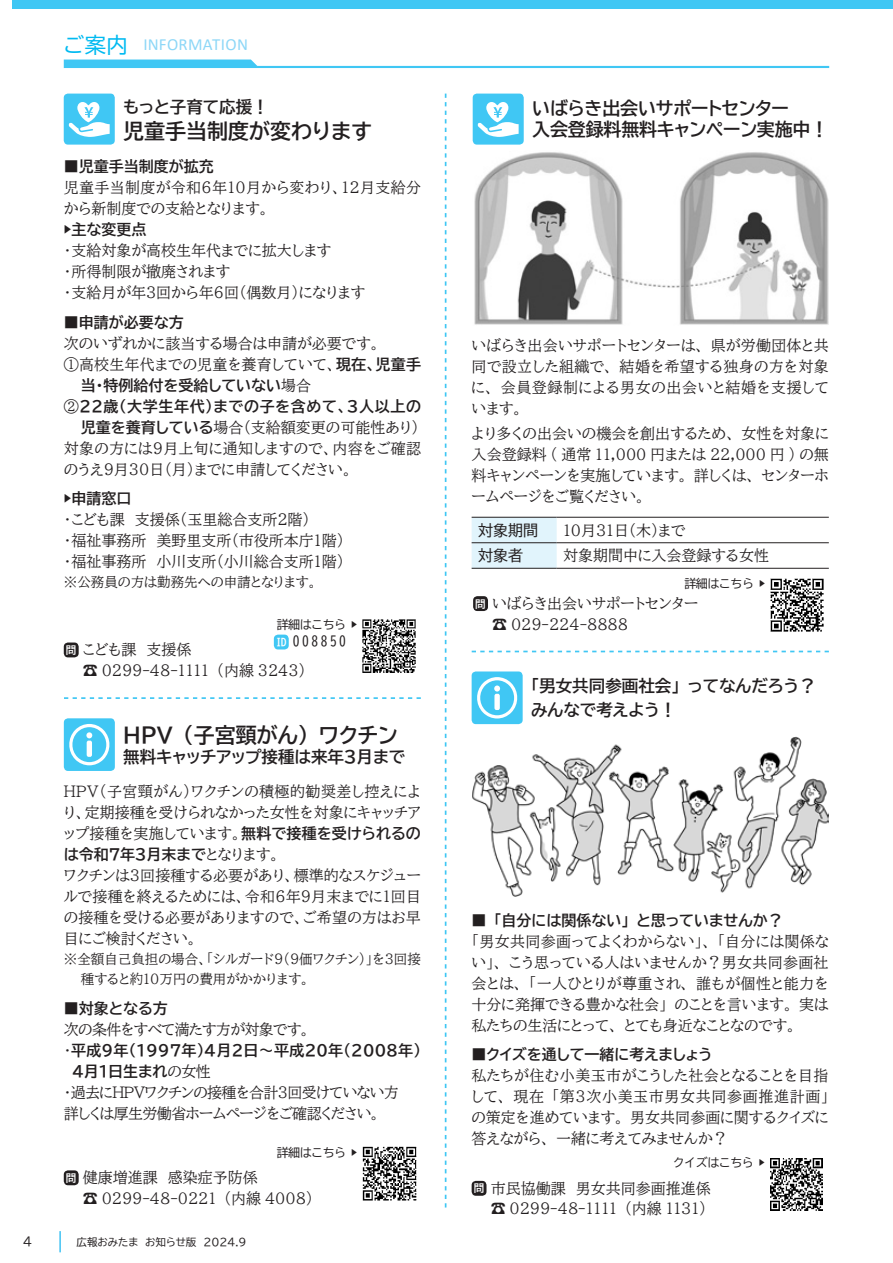
<style>
.page{position:relative;width:893px;height:1263px;background:#fff}
.page>*{position:absolute;margin:0;border:0;box-sizing:border-box;transform-origin:0 0}
.t1{font:21px "BIZ UDP Gothic Bold";color:#231f20}
.t2{font:18px/21px "BIZ UDP Gothic Bold";letter-spacing:-.01em;color:#231f20}
.t3{font:16.95px "Calibri";letter-spacing:.015em;color:#8dd7f7}
.t4{font:16.5px/24px "BIZ UDP Gothic Bold";color:#231f20}
.t5{font:15px/21px "BIZ UDP Mincho Medium";color:#231f20}
.t6{font:15px "BIZ UDP Gothic Bold";color:#231f20}
.t7{font:15px/21px "BIZ UDP Mincho Medium";letter-spacing:-.04em;color:#231f20}
.t8{font:15px/21px "BIZ UDP Mincho Medium";letter-spacing:.02em;color:#231f20}
.t9{font:15px/21px "BIZ UDP Gothic Bold";letter-spacing:.04em;color:#231f20}
.t10{font:15px/21px "BIZ UDP Gothic Bold";letter-spacing:.02em;color:#231f20}
.t11{font:15px "BIZ UDP Gothic";color:#231f20}
.t12{font:13.5px/20.2px "BIZ UDP Mincho Medium";color:#231f20}
.t13{font:13.5px "BIZ UD Gothic";letter-spacing:.185em;color:#231f20}
.t14{font:12px "BIZ UD Gothic";letter-spacing:-.04em;color:#231f20}
.t15{font:12px "BIZ UDP Gothic";color:#231f20}
.t16{font:10.5px "BIZ UDP Gothic";color:#231f20}
.t17{font:10.5px "BIZ UD Gothic Bold";color:#fff}
.s1{font-family:"BIZ UDP Gothic";font-size:21.3px;color:#00baf1}
.s2{font-family:"BIZ UDP Gothic Bold"}
.s3{font-family:"BIZ UDP Mincho Medium"}
.s4{font-family:"BIZ UD Gothic Bold";font-size:10.5px;color:#fff}
</style>
<div class="page">
<svg style="left:64px;top:60px;width:765px;height:8px"></svg>
<div style="left:13px;top:0;width:880px;height:9px;background:#40c7f4"></div>
<svg style="left:60px;top:1231px;width:1px;height:21px"></svg>
<svg style="left:445px;top:94px;width:1px;height:1114px"></svg>
<svg style="left:64px;top:697px;width:357px;height:2px"></svg>
<div style="left:64px;top:642px;width:15px;height:15px;background:#231f20;border-radius:4px"></div>
<div style="left:64px;top:1170px;width:15px;height:15px;background:#231f20;border-radius:4px"></div>
<div style="left:64px;top:718px;width:51px;height:53px;background:#40c7f4;border-radius:4px"></div>
<svg style="left:69px;top:724px;width:41px;height:41px"></svg>
<div style="left:87px;top:741px;width:5px;height:16px;background:#fff;border-radius:2px"></div>
<div style="left:274px;top:635px;width:15px;height:14px;background:#40c7f4;border-radius:4px"></div>
<img style="left:362px;top:619px;width:54px;height:54px">
<img style="left:362px;top:1146px;width:55px;height:55px">
<div style="left:473px;top:94px;width:51px;height:51px;background:#40c7f4;border-radius:4px"></div>
<div style="left:64px;top:94px;width:51px;height:51px;background:#40c7f4;border-radius:4px"></div>
<svg style="left:478px;top:102px;width:41px;height:35px"></svg>
<svg style="left:69px;top:102px;width:41px;height:35px"></svg>
<div style="left:472px;top:518px;width:85px;height:50px;background:#e1f4fc"></div>
<hr style="left:472px;top:517px;width:85px;height:1px;background:#231f20">
<hr style="left:557px;top:517px;width:272px;height:1px;background:#231f20">
<hr style="left:472px;top:542px;width:85px;height:1px;background:#231f20">
<hr style="left:557px;top:542px;width:272px;height:1px;background:#231f20">
<hr style="left:472px;top:568px;width:85px;height:1px;background:#231f20">
<hr style="left:557px;top:568px;width:272px;height:1px;background:#231f20">
<img style="left:474px;top:152px;width:355px;height:173px">
<div style="left:473px;top:596px;width:15px;height:15px;background:#231f20;border-radius:4px"></div>
<div style="left:472px;top:1181px;width:14px;height:15px;background:#231f20;border-radius:4px"></div>
<img style="left:770px;top:578px;width:54px;height:54px">
<svg style="left:472px;top:651px;width:357px;height:1px"></svg>
<div style="left:472px;top:671px;width:51px;height:53px;background:#40c7f4;border-radius:4px"></div>
<svg style="left:477px;top:677px;width:41px;height:41px"></svg>
<div style="left:494px;top:694px;width:6px;height:16px;background:#fff;border-radius:2px"></div>
<img style="left:771px;top:1158px;width:52px;height:52px">
<img style="left:472px;top:737px;width:357px;height:160px">
<p class="t3" style="left:64px;top:33px;width:186px"><span class="s1">ご案内</span> INFORMATION</p>
<p class="t4" style="left:123px;top:94px;width:147px">もっと子育て応援！</p>
<h1 class="t1" style="left:123px;top:121px;width:250px">児童手当制度が変わります</h1>
<p class="t6" style="left:64px;top:159px;width:151px">■児童手当制度が拡充</p>
<p class="t8" style="left:64px;top:177px;width:359px">児童手当制度が令和６年１０月から変わり、１２月支給分から新制度での支給となります。</p>
<p class="t6" style="left:64px;top:222px;width:84px">▶主な変更点</p>
<p class="t5" style="left:64px;top:240px;width:303px">・支給対象が高校生年代までに拡大します<br>・所得制限が撤廃されます<br>・支給月が年３回から年６回（偶数月）になります</p>
<p class="t6" style="left:64px;top:314px;width:121px">■申請が必要な方</p>
<p class="t5" style="left:64px;top:332px;width:359px">次のいずれかに該当する場合は申請が必要です。<br>①高校生年代までの児童を養育していて、<span class="s2">現在、児童手</span></p>
<p class="t9" style="left:64px;top:374px;width:359px;text-indent:17px">当・特例給付を受給していない<span class="s3">場合<br>②</span>２２歳（大学生年代）までの子を含めて、３人以上の</p>
<p class="t5" style="left:64px;top:416px;width:359px;text-indent:17px"><span class="s2">児童を養育している</span>場合（支給額変更の可能性あり）対象の方には９月上旬に通知しますので、内容をご確認のうえ９月３０日（月）までに申請してください。</p>
<p class="t6" style="left:64px;top:491px;width:69px">▶申請窓口</p>
<p class="t5" style="left:64px;top:509px;width:282px">・こども課　支援係（玉里総合支所2階）<br>・福祉事務所　美野里支所（市役所本庁1階）・福祉事務所　小川支所（小川総合支所1階）</p>
<p class="t12" style="left:64px;top:572px;width:254px">※公務員の方は勤務先への申請となります。</p>
<p class="t14" style="left:277px;top:618px;width:82px">詳細はこちら ▶</p>
<p class="t13" style="left:276px;top:635px;width:71px"><span class="s4">ID</span> 008850</p>
<p class="t5" style="left:83px;top:639px;width:225px">こども課　支援係<br>☎ 0299-48-1111 （内線 3243）</p>
<p class="t17" style="left:66px;top:645px;width:12px">問</p>
<h1 class="t1" style="left:123px;top:724px;width:276px">HPV （子宮頸がん）ワクチン</h1>
<p class="t4" style="left:123px;top:745px;width:284px">無料キャッチアップ接種は来年３月まで</p>
<p class="t5" style="left:64px;top:781px;width:359px;text-align:justify">HPV（子宮頸がん）ワクチンの積極的勧奨差し控えにより、定期接種を受けられなかった女性を対象にキャッチアップ接種を実施しています。<span class="s2">無料で接種を受けられるの</span></p>
<p class="t6" style="left:64px;top:847px;width:217px">は令和７年３月末まで<span class="s3">となります。</span></p>
<p class="t5" style="left:64px;top:865px;width:359px;text-align:justify">ワクチンは3回接種する必要があり、標準的なスケジュールで接種を終えるためには、令和６年９月末までに1回目の接種を受ける必要がありますので、ご希望の方はお早目にご検討ください。</p>
<p class="t12" style="left:81px;top:948px;width:342px;text-indent:-17px">※全額自己負担の場合、「シルガード9（9価ワクチン）」を3回接種すると約10万円の費用がかかります。</p>
<p class="t6" style="left:64px;top:1001px;width:106px">■対象となる方</p>
<p class="t7" style="left:64px;top:1019px;width:247px">次の条件をすべて満たす方が対象です。</p>
<p class="t10" style="left:72px;top:1040px;width:350px;text-indent:-9px"><span class="s3">・</span>平成9年（1997年）4月2日～平成20年（2008年）<br>4月1日生まれ<span class="s3">の女性</span></p>
<p class="t7" style="left:64px;top:1082px;width:336px">・過去にHPVワクチンの接種を合計3回受けていない方詳しくは厚生労働省ホームページをご確認ください。</p>
<p class="t14" style="left:277px;top:1146px;width:82px">詳細はこちら ▶</p>
<p class="t5" style="left:83px;top:1167px;width:232px">健康増進課　感染症予防係<br>☎ 0299-48-0221 （内線 4008）</p>
<p class="t17" style="left:66px;top:1172px;width:12px">問</p>
<p class="t15" style="left:23px;top:1236px;width:11px">4</p>
<p class="t16" style="left:77px;top:1236px;width:172px">広報おみたま　お知らせ版　2024.9</p>
<p class="t2" style="left:532px;top:98px;width:298px">いばらき出会いサポートセンター<br>入会登録料無料キャンペーン実施中！</p>
<p class="t5" style="left:472px;top:335px;width:359px;text-align:justify">いばらき出会いサポートセンターは、県が労働団体と共同で設立した組織で、結婚を希望する独身の方を対象に、会員登録制による男女の出会いと結婚を支援しています。</p>
<p class="t5" style="left:472px;top:423px;width:359px;text-align:justify">より多くの出会いの機会を創出するため、女性を対象に入会登録料 ( 通常 11,000 円または 22,000 円 ) の無料キャンペーンを実施しています。詳しくは、センターホームページをご覧ください。</p>
<p class="t11" style="left:478px;top:522px;width:61px">対象期間</p>
<p class="t5" style="left:563px;top:519px;width:124px">10月31日(木)まで</p>
<p class="t11" style="left:478px;top:548px;width:46px">対象者</p>
<p class="t5" style="left:563px;top:545px;width:207px">対象期間中に入会登録する女性</p>
<p class="t14" style="left:684px;top:577px;width:82px">詳細はこちら ▶</p>
<p class="t5" style="left:492px;top:592px;width:208px">いばらき出会いサポートセンター☎ 029-224-8888</p>
<p class="t17" style="left:475px;top:598px;width:12px">問</p>
<p class="t4" style="left:531px;top:674px;width:286px">「男女共同参画社会」ってなんだろう？みんなで考えよう！</p>
<p class="t6" style="left:471px;top:912px;width:313px">■ 「自分には関係ない」と思っていませんか？</p>
<p class="t5" style="left:471px;top:930px;width:359px;text-align:justify">「男女共同参画ってよくわからない」、「自分には関係ない」、こう思っている人はいませんか？男女共同参画社会とは、「一人ひとりが尊重され、誰もが個性と能力を十分に発揮できる豊かな社会」のことを言います。実は私たちの生活にとって、とても身近なことなのです。</p>
<p class="t6" style="left:471px;top:1047px;width:243px">■クイズを通して一緒に考えましょう</p>
<p class="t5" style="left:471px;top:1065px;width:359px;text-align:justify">私たちが住む小美玉市がこうした社会となることを目指して、現在「第３次小美玉市男女共同参画推進計画」の策定を進めています。男女共同参画に関するクイズに答えながら、一緒に考えてみませんか？</p>
<p class="t14" style="left:673px;top:1157px;width:94px">クイズはこちら ▶</p>
<p class="t5" style="left:491px;top:1179px;width:222px;line-height:19.5px">市民協働課　男女共同参画推進係☎ 0299-48-1111 （内線 1131）</p>
<p class="t17" style="left:474px;top:1183px;width:12px">問</p>
</div>
